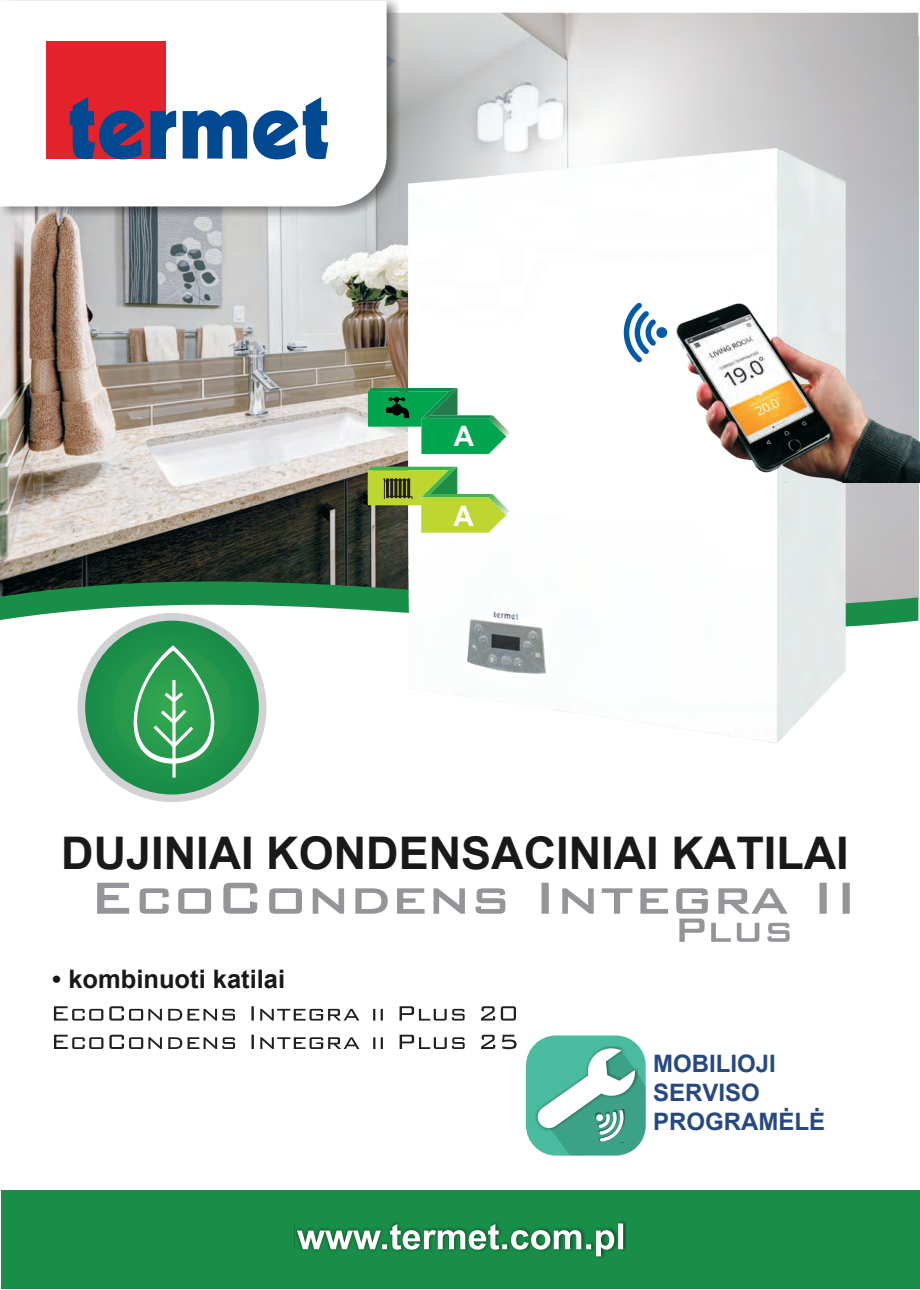
<style>
.page{position:relative;width:920px;height:1290px;background:#fff}
.page>*{position:absolute;margin:0;border:0;box-sizing:border-box;transform-origin:0 0}
.t1{font:700 45px "Arial";color:#191919}
.t2{font:700 28.2px "Arial";color:#fff}
.t3{font:700 25.5px "Arial";color:#191919}
.t4{font:700 24px/28.8px "Arial";color:#274981}
</style>
<div class="page">
<img style="left:0;top:13px;width:918px;height:613px">
<img style="left:408px;top:148px;width:437px;height:595px">
<img style="left:468px;top:619px;width:77px;height:54px">
<div style="left:1px;top:1190px;width:918px;height:99px;background:#198e48"></div>
<svg style="left:54px;top:1006px;width:462px;height:14px"></svg>
<svg style="left:54px;top:1035px;width:463px;height:14px"></svg>
<div style="left:295px;top:1221px;width:331px;height:38px;background:#231f20;opacity:.49"></div>
<svg style="left:297px;top:1223px;width:326px;height:33px"></svg>
<div style="left:0;top:0;width:399px;height:216px;background:#231f20;opacity:.49"></div>
<svg style="left:0;top:1px;width:387px;height:205px"></svg>
<div style="left:46px;top:42px;width:120px;height:117px;background:#e3222b"></div>
<svg style="left:70px;top:97px;width:258px;height:62px"></svg>
<div style="left:78px;top:613px;width:188px;height:189px;background:#d1d2d4;border:1px solid #d1d2d4;border-radius:50%"></div>
<div style="left:85px;top:621px;width:174px;height:173px;background:#1a8e49;border-radius:50%"></div>
<svg style="left:172px;top:764px;width:4px;height:14px"></svg>
<svg style="left:113px;top:645px;width:122px;height:119px"></svg>
<svg style="left:624px;top:302px;width:43px;height:61px"></svg>
<img style="left:676px;top:295px;width:243px;height:187px">
<img style="left:685px;top:315px;width:129px;height:129px">
<svg style="left:368px;top:388px;width:142px;height:66px"></svg>
<svg style="left:368px;top:467px;width:142px;height:66px"></svg>
<svg style="left:97px;top:883px;width:753px;height:59px"></svg>
<div style="left:526px;top:1035px;width:120px;height:120px;background:#49bc9f;border-radius:30px"></div>
<div style="left:535px;top:1046px;width:102px;height:84px;background:#231f20;opacity:.49"></div>
<svg style="left:537px;top:1047px;width:109px;height:108px"></svg>
<p class="t2" style="left:454px;top:426px;width:22px">A</p>
<p class="t2" style="left:453px;top:505px;width:22px">A</p>
<p class="t1" style="left:61px;top:821px;width:789px">DUJINIAI KONDENSACINIAI KATILAI</p>
<p class="t3" style="left:52px;top:961px;width:234px">• kombinuoti katilai</p>
<p class="t4" style="left:653px;top:1050px;width:174px">MOBILIOJI<br>SERVISO<br>PROGRAMĖLĖ</p>
</div>
